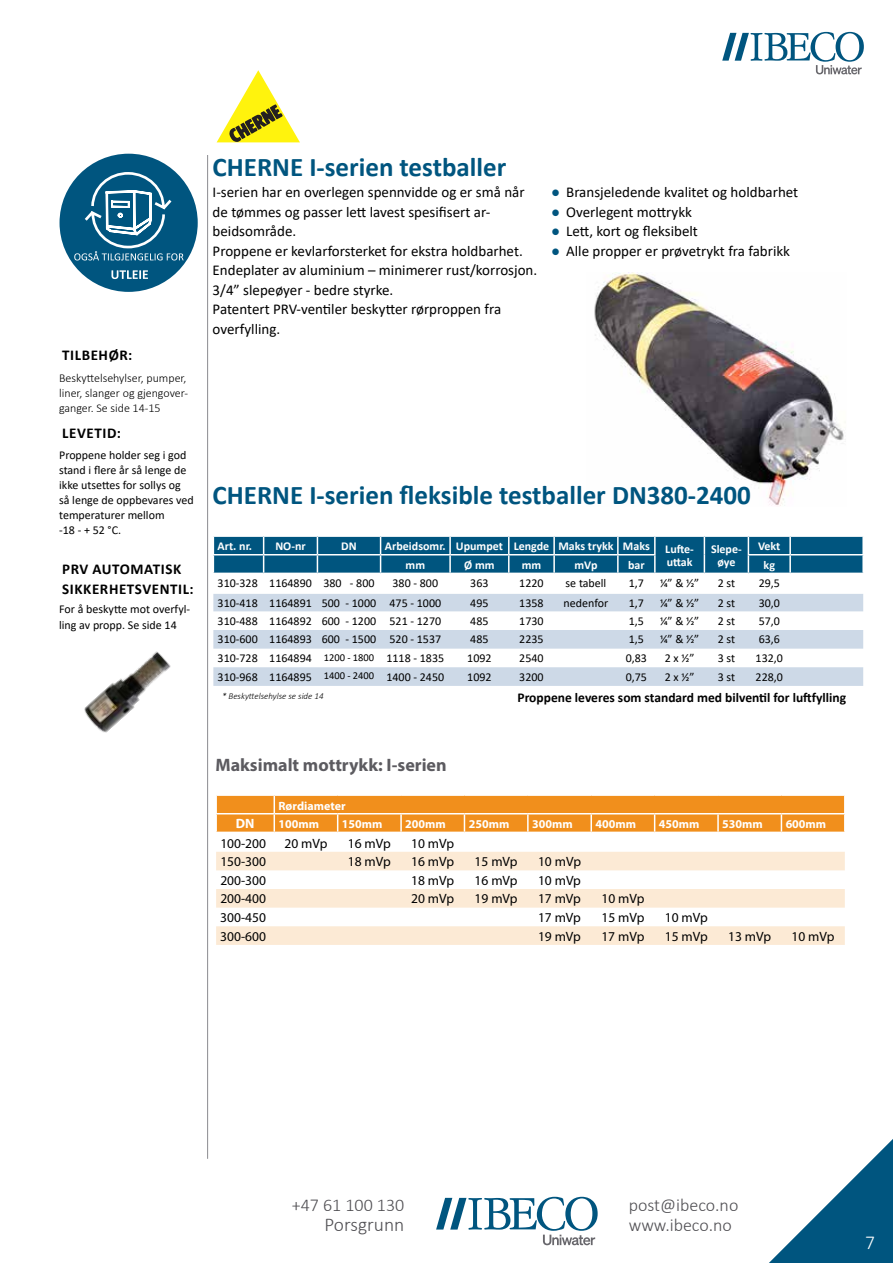
<style>
.page{position:relative;width:893px;height:1263px;background:#fff}
.page>*{position:absolute;margin:0;border:0;box-sizing:border-box;transform-origin:0 0}
.t1{font:700 27px "Calibri";color:#00557f}
.t2{font:300 19.5px "Calibri";color:#504f53}
.t3{font:300 19.5px "Calibri";color:#fff}
.t4{font:300 18px "Calibri";color:#504f53}
.t5{font:700 18px "Myriad Pro";color:#5c5b60}
.t6{font:15px/19.5px "Calibri";color:#000}
.t7{font:700 15px/19.5px "Calibri";letter-spacing:.04em;color:#000}
.t8{font:13.5px "Myriad Pro";color:#000}
.t9{font:700 13.5px "Calibri";color:#000}
.t10{font:700 13.5px "Myriad Pro";color:#fff}
.t11{font:12px/15px "Calibri";color:#000}
.t12{font:700 12px/13.5px "Calibri";color:#fff}
.t13{font:300 12px/15px "Calibri";color:#000}
.t14{font:700 12px "Myriad Pro";color:#fff}
.t15{font:italic 300 9px "Calibri";color:#000}
.s1{color:#00557f}
.s2{font-size:10.5px}
</style>
<div class="page">
<svg style="left:722px;top:32px;width:142px;height:42px"></svg>
<hr style="left:207px;top:155px;width:1px;height:1003px;background:#98989c">
<svg style="left:769px;top:1139px;width:124px;height:124px"></svg>
<svg style="left:436px;top:1197px;width:162px;height:48px"></svg>
<img style="left:594px;top:273px;width:250px;height:233px">
<svg style="left:213px;top:594px;width:650px;height:92px;fill:#cdd9e7"></svg>
<svg style="left:213px;top:536px;width:651px;height:37px;background:#17648a"></svg>
<img style="left:84px;top:651px;width:87px;height:82px">
<svg style="left:217px;top:70px;width:83px;height:72px"></svg>
<div style="left:60px;top:154px;width:138px;height:138px;background:#00557f;border-radius:50%"></div>
<svg style="left:74px;top:170px;width:110px;height:90px"></svg>
<svg style="left:111px;top:270px;width:37px;height:9px"></svg>
<svg style="left:216px;top:852px;width:629px;height:93px;fill:#fcead5"></svg>
<svg style="left:216px;top:795px;width:629px;height:37px;background:#f2982f"></svg>
<p class="t7" style="left:62px;top:345px;width:72px">TILBEHØR:</p>
<p class="t13" style="left:59px;top:371px;width:131px">Beskyttelsehylser, pumper, liner, slanger og gjengover&shy;ganger. Se side 14-15</p>
<p class="t11" style="left:59px;top:447px;width:136px">Proppene holder seg i god stand i flere år så lenge de ikke utsettes for sollys og så lenge de oppbevares ved temperaturer mellom<br>-18 - + 52 °C.</p>
<p class="t7" style="left:62px;top:423px;width:60px">LEVETID:</p>
<p class="t7" style="left:62px;top:559px;width:133px">PRV AUTOMATISK<br>SIKKERHETSVENTIL:</p>
<p class="t11" style="left:59px;top:600px;width:133px;line-height:16.5px">For å beskytte mot overfyl&shy;ling av propp. Se side 14</p>
<h1 class="t1" style="left:213px;top:148px;width:295px">CHERNE I-serien testballer</h1>
<p class="t6" style="left:213px;top:182px;width:326px">I-serien har en overlegen spennvidde og er små når de tømmes og passer lett lavest spesifisert ar&shy;beidsområde.<br>Proppene er kevlarforsterket for ekstra holdbarhet.<br>Endeplater av aluminium – minimerer rust/korrosjon.<br>3/4” slepeøyer - bedre styrke.<br>Patentert PRV-ventiler beskytter rørproppen fra overfylling.</p>
<p class="t6" style="left:551px;top:182px;width:248px"><span class="s1">●</span> Bransjeledende kvalitet og holdbarhet</p>
<p class="t6" style="left:551px;top:202px;width:142px"><span class="s1">●</span> Overlegent mottrykk</p>
<p class="t6" style="left:551px;top:221px;width:148px"><span class="s1">●</span> Lett, kort og fleksibelt</p>
<p class="t6" style="left:551px;top:241px;width:240px"><span class="s1">●</span> Alle propper er prøvetrykt fra fabrikk</p>
<h1 class="t1" style="left:213px;top:476px;width:540px">CHERNE I-serien fleksible testballer DN380-2400</h1>
<p class="t12" style="left:218px;top:540px;width:36px">Art. nr.</p>
<p class="t12" style="left:275px;top:540px;width:32px">NO-nr</p>
<p class="t12" style="left:341px;top:540px;width:17px">DN</p>
<p class="t12" style="left:385px;top:540px;width:266px">Arbeidsomr. Upumpet Lengde Maks trykk Maks</p>
<p class="t12" style="left:665px;top:542px;width:30px">Lufte&shy;uttak</p>
<p class="t12" style="left:711px;top:542px;width:32px;text-align:center">Slepe&shy;øye</p>
<p class="t12" style="left:758px;top:540px;width:24px">Vekt</p>
<p class="t12" style="left:406px;top:558px;width:21px">mm</p>
<p class="t12" style="left:464px;top:558px;width:32px">Ø mm</p>
<p class="t12" style="left:522px;top:558px;width:21px">mm</p>
<p class="t12" style="left:574px;top:558px;width:24px">mVp</p>
<p class="t12" style="left:628px;top:558px;width:18px">bar</p>
<p class="t12" style="left:764px;top:558px;width:13px">kg</p>
<p class="t11" style="left:218px;top:576px;width:158px">310-328 1164890 380 - 800</p>
<p class="t11" style="left:393px;top:576px;width:47px">380 - 800</p>
<p class="t11" style="left:470px;top:576px;width:20px">363</p>
<p class="t11" style="left:519px;top:576px;width:26px">1220</p>
<p class="t11" style="left:566px;top:576px;width:42px">se tabell</p>
<p class="t11" style="left:629px;top:576px;width:17px">1,7</p>
<p class="t11" style="left:660px;top:576px;width:41px">1/4” &amp; 1/2”</p>
<p class="t11" style="left:718px;top:576px;width:19px">2 st</p>
<p class="t11" style="left:759px;top:576px;width:23px">29,5</p>
<p class="t11" style="left:218px;top:595px;width:225px">310-418 1164891 500 - 1000 475 - 1000</p>
<p class="t11" style="left:470px;top:595px;width:20px">495</p>
<p class="t11" style="left:519px;top:595px;width:26px">1358</p>
<p class="t11" style="left:564px;top:595px;width:46px">nedenfor</p>
<p class="t11" style="left:629px;top:595px;width:17px">1,7</p>
<p class="t11" style="left:660px;top:595px;width:41px">1/4” &amp; 1/2”</p>
<p class="t11" style="left:718px;top:595px;width:19px">2 st</p>
<p class="t11" style="left:759px;top:595px;width:23px">30,0</p>
<p class="t11" style="left:218px;top:613px;width:225px">310-488 1164892 600 - 1200 521 - 1270</p>
<p class="t11" style="left:470px;top:613px;width:20px">485</p>
<p class="t11" style="left:519px;top:613px;width:26px">1730</p>
<p class="t11" style="left:629px;top:613px;width:17px">1,5</p>
<p class="t11" style="left:660px;top:613px;width:41px">1/4” &amp; 1/2”</p>
<p class="t11" style="left:718px;top:613px;width:19px">2 st</p>
<p class="t11" style="left:759px;top:613px;width:23px">57,0</p>
<p class="t11" style="left:218px;top:631px;width:225px">310-600 1164893 600 - 1500 520 - 1537</p>
<p class="t11" style="left:470px;top:631px;width:20px">485</p>
<p class="t11" style="left:519px;top:631px;width:26px">2235</p>
<p class="t11" style="left:629px;top:631px;width:17px">1,5</p>
<p class="t11" style="left:660px;top:631px;width:41px">1/4” &amp; 1/2”</p>
<p class="t11" style="left:718px;top:631px;width:19px">2 st</p>
<p class="t11" style="left:759px;top:631px;width:23px">63,6</p>
<p class="t11" style="left:218px;top:650px;width:228px">310-728 1164894 <span class="s2">1200 - 1800</span> 1118 - 1835</p>
<p class="t11" style="left:467px;top:650px;width:26px">1092</p>
<p class="t11" style="left:519px;top:650px;width:26px">2540</p>
<p class="t11" style="left:626px;top:650px;width:23px">0,83</p>
<p class="t11" style="left:665px;top:650px;width:31px">2 x 1/2”</p>
<p class="t11" style="left:718px;top:650px;width:19px">3 st</p>
<p class="t11" style="left:756px;top:650px;width:29px">132,0</p>
<p class="t11" style="left:218px;top:669px;width:228px">310-968 1164895 <span class="s2">1400 - 2400</span> 1400 - 2450</p>
<p class="t11" style="left:467px;top:669px;width:26px">1092</p>
<p class="t11" style="left:519px;top:669px;width:26px">3200</p>
<p class="t11" style="left:626px;top:669px;width:23px">0,75</p>
<p class="t11" style="left:665px;top:669px;width:31px">2 x 1/2”</p>
<p class="t11" style="left:718px;top:669px;width:19px">3 st</p>
<p class="t11" style="left:756px;top:669px;width:29px">228,0</p>
<p class="t15" style="left:222px;top:691px;width:103px">* Beskyttelsehylse se side 14</p>
<p class="t9" style="left:517px;top:688px;width:330px">Proppene leveres som standard med bilventil for luftfylling</p>
<h3 class="t5" style="left:215px;top:753px;width:233px">Maksimalt mottrykk: I-serien</h3>
<p class="t14" style="left:279px;top:798px;width:69px">Rørdiameter</p>
<p class="t10" style="left:236px;top:815px;width:20px">DN</p>
<p class="t14" style="left:279px;top:816px;width:42px">100mm</p>
<p class="t14" style="left:342px;top:816px;width:42px">150mm</p>
<p class="t14" style="left:405px;top:816px;width:42px">200mm</p>
<p class="t14" style="left:469px;top:816px;width:42px">250mm</p>
<p class="t14" style="left:532px;top:816px;width:42px">300mm</p>
<p class="t14" style="left:595px;top:816px;width:42px">400mm</p>
<p class="t14" style="left:659px;top:816px;width:42px">450mm</p>
<p class="t14" style="left:722px;top:816px;width:42px">530mm</p>
<p class="t14" style="left:786px;top:816px;width:42px">600mm</p>
<p class="t8" style="left:220px;top:835px;width:47px">100-200</p>
<p class="t8" style="left:284px;top:835px;width:44px">20 mVp</p>
<p class="t8" style="left:348px;top:835px;width:44px">16 mVp</p>
<p class="t8" style="left:411px;top:835px;width:44px">10 mVp</p>
<p class="t8" style="left:220px;top:853px;width:47px">150-300</p>
<p class="t8" style="left:348px;top:853px;width:44px">18 mVp</p>
<p class="t8" style="left:411px;top:853px;width:44px">16 mVp</p>
<p class="t8" style="left:475px;top:853px;width:44px">15 mVp</p>
<p class="t8" style="left:538px;top:853px;width:44px">10 mVp</p>
<p class="t8" style="left:220px;top:872px;width:47px">200-300</p>
<p class="t8" style="left:411px;top:872px;width:44px">18 mVp</p>
<p class="t8" style="left:475px;top:872px;width:44px">16 mVp</p>
<p class="t8" style="left:538px;top:872px;width:44px">10 mVp</p>
<p class="t8" style="left:220px;top:890px;width:47px">200-400</p>
<p class="t8" style="left:411px;top:890px;width:44px">20 mVp</p>
<p class="t8" style="left:475px;top:890px;width:44px">19 mVp</p>
<p class="t8" style="left:538px;top:890px;width:44px">17 mVp</p>
<p class="t8" style="left:601px;top:890px;width:44px">10 mVp</p>
<p class="t8" style="left:220px;top:909px;width:47px">300-450</p>
<p class="t8" style="left:538px;top:909px;width:44px">17 mVp</p>
<p class="t8" style="left:601px;top:909px;width:44px">15 mVp</p>
<p class="t8" style="left:665px;top:909px;width:44px">10 mVp</p>
<p class="t8" style="left:220px;top:928px;width:47px">300-600</p>
<p class="t8" style="left:538px;top:928px;width:44px">19 mVp</p>
<p class="t8" style="left:601px;top:928px;width:44px">17 mVp</p>
<p class="t8" style="left:665px;top:928px;width:44px">15 mVp</p>
<p class="t8" style="left:728px;top:928px;width:44px">13 mVp</p>
<p class="t8" style="left:791px;top:928px;width:44px">10 mVp</p>
<h3 class="t4" style="left:629px;top:1194px;width:111px">post@ibeco.no</h3>
<h3 class="t4" style="left:292px;top:1194px;width:114px">+47 61 100 130</h3>
<h2 class="t2" style="left:324px;top:1212px;width:81px">Porsgrunn</h2>
<h3 class="t4" style="left:629px;top:1214px;width:105px">www.ibeco.no</h3>
<h2 class="t3" style="left:865px;top:1230px;width:11px">7</h2>
</div>
